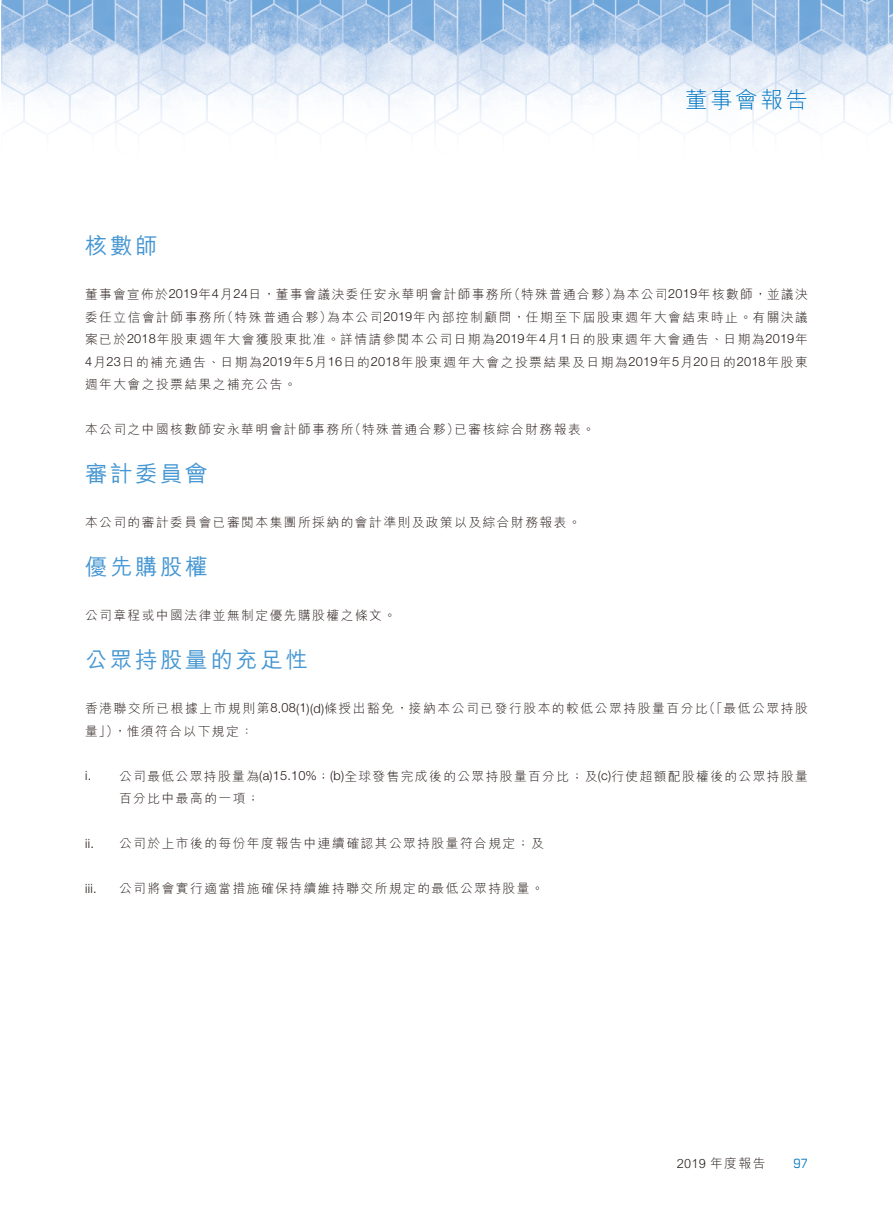
<style>
.page{position:relative;width:893px;height:1212px;background:#fff}
.page>*{position:absolute;margin:0;border:0;box-sizing:border-box;transform-origin:0 0}
.t1{font:500 22.5px "M Hei HK";letter-spacing:.115em;color:#4596d2}
.t2{font:300 22.5px "M Hei HK";letter-spacing:.115em;color:#0075c1}
.t3{font:300 12.75px/22.5px "M Hei HK";letter-spacing:.115em;color:#231916}
.t4{font:300 12.75px "M Hei HK";letter-spacing:.065em;color:#231916}
.t5{font:300 12.75px "Helvetica Neue";color:#231916}
.t6{font:condensed 12.75px "Eurostile";color:#0075c1}
.s1{font-family:"Helvetica Neue"}
</style>
<div class="page">
<img style="left:1px;top:0;width:892px;height:135px">
<h1 class="t2" style="left:685px;top:84px;width:124px">董事會報告</h1>
<h1 class="t1" style="left:85px;top:229px;width:74px">核數師</h1>
<p class="t3" style="left:85px;top:283px;width:724px;text-align:justify">董事會宣佈於<span class="s1">2019</span>年<span class="s1">4</span>月<span class="s1">24</span>日，董事會議決委任安永華明會計師事務所（特殊普通合夥）為本公司<span class="s1">2019</span>年核數師，並議決委任立信會計師事務所（特殊普通合夥）為本公司<span class="s1">2019</span>年內部控制顧問，任期至下屆股東週年大會結束時止。有關決議案已於<span class="s1">2018</span>年股東週年大會獲股東批准。詳情請參閱本公司日期為<span class="s1">2019</span>年<span class="s1">4</span>月<span class="s1">1</span>日的股東週年大會通告、日期為<span class="s1">2019</span>年<span class="s1">4</span>月<span class="s1">23</span>日的補充通告、日期為<span class="s1">2019</span>年<span class="s1">5</span>月<span class="s1">16</span>日的<span class="s1">2018</span>年股東週年大會之投票結果及日期為<span class="s1">2019</span>年<span class="s1">5</span>月<span class="s1">20</span>日的<span class="s1">2018</span>年股東週年大會之投票結果之補充公告。</p>
<p class="t3" style="left:85px;top:418px;width:511px">本公司之中國核數師安永華明會計師事務所（特殊普通合夥）已審核綜合財務報表。</p>
<h1 class="t1" style="left:85px;top:457px;width:124px">審計委員會</h1>
<p class="t3" style="left:85px;top:511px;width:497px">本公司的審計委員會已審閱本集團所採納的會計準則及政策以及綜合財務報表。</p>
<h1 class="t1" style="left:85px;top:550px;width:124px">優先購股權</h1>
<p class="t3" style="left:85px;top:604px;width:313px">公司章程或中國法律並無制定優先購股權之條文。</p>
<h1 class="t1" style="left:85px;top:643px;width:225px">公眾持股量的充足性</h1>
<p class="t3" style="left:85px;top:697px;width:724px">香港聯交所已根據上市規則第<span class="s1">8.08(1)(d)</span>條授出豁免，接納本公司已發行股本的較低公眾持股量百分比（「最低公眾持股量」），惟須符合以下規定：</p>
<p class="t3" style="left:119px;top:764px;width:690px;text-indent:-34px"><span class="s1">i.</span> 公司最低公眾持股量為<span class="s1">(a)15.10%</span>；<span class="s1">(b)</span>全球發售完成後的公眾持股量百分比；及<span class="s1">(c)</span>行使超額配股權後的公眾持股量百分比中最高的一項；</p>
<p class="t3" style="left:85px;top:832px;width:460px"><span class="s1">ii.</span> 公司於上市後的每份年度報告中連續確認其公眾持股量符合規定；及</p>
<p class="t5" style="left:85px;top:880px;width:13px">iii.</p>
<p class="t3" style="left:119px;top:877px;width:426px">公司將會實行適當措施確保持續維持聯交所規定的最低公眾持股量。</p>
<p class="t4" style="left:677px;top:1154px;width:90px">2019 年度報告</p>
<p class="t6" style="left:794px;top:1155px;width:16px">97</p>
</div>
